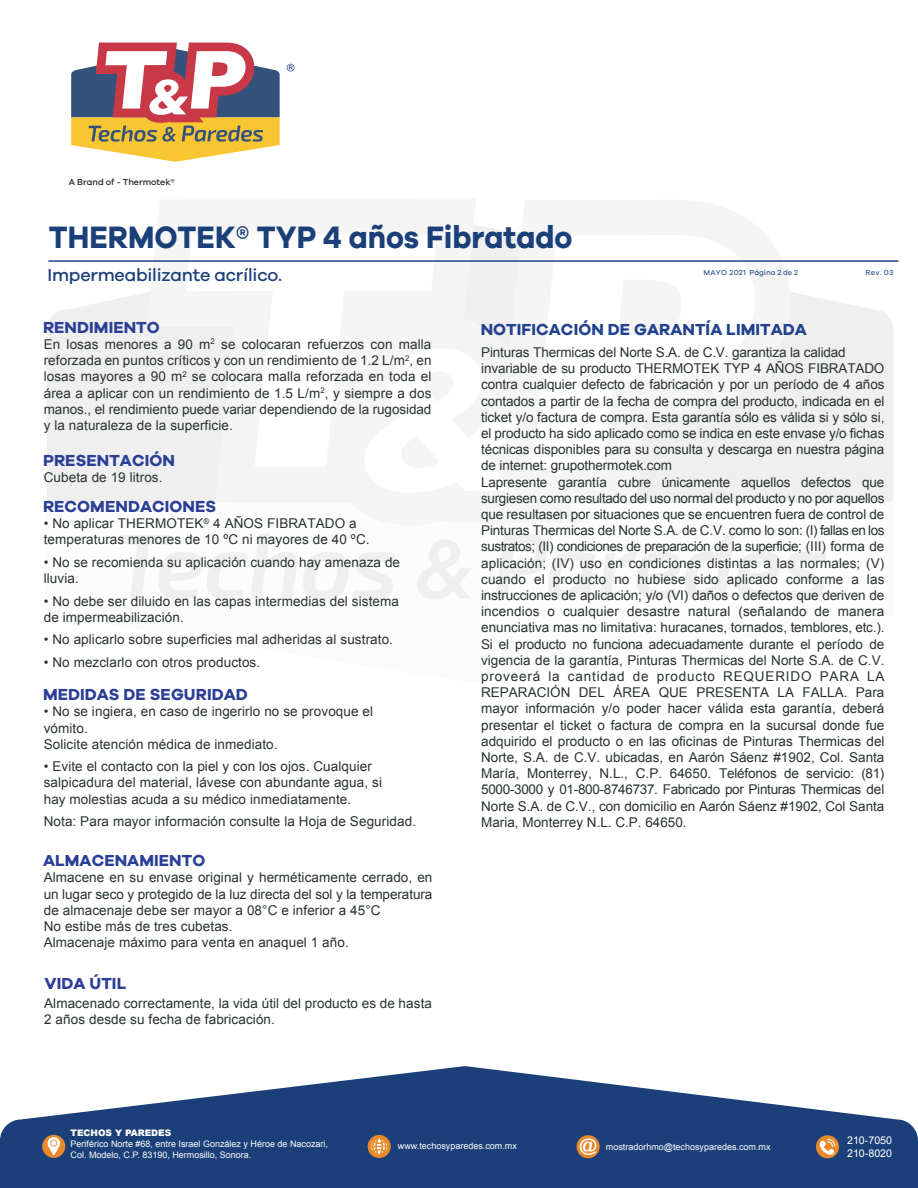
<style>
.page{position:relative;width:918px;height:1188px;background:#fff}
.page>*{position:absolute;margin:0;border:0;box-sizing:border-box;transform-origin:0 0}
.t1{font:700 31.95px "Galano Grotesque";color:#1b3f79;scale:.93 1}
.t2{font:500 18px "Galano Grotesque";letter-spacing:-.015em;color:#1b3f79}
.t3{font:700 16.5px "Galano Grotesque";letter-spacing:.005em;color:#2c3f97}
.t4{font:700 16.5px "Galano Grotesque";letter-spacing:.005em;color:#22418e}
.t5{font:13.5px/16.2px "Arial";color:#29322f}
.t6{font:10.65px/12.8px "Arial";color:#fff}
.t7{font:9px/10.8px "Arial";color:#fff}
.t8{font:900 9px "Arial";color:#fff}
.t9{font:500 8.85px "Galano Grotesque";color:#221e1f}
.t10{font:500 7.5px "Galano Grotesque";letter-spacing:.03em;color:#355889}
</style>
<div class="page">
<div style="left:47px;top:292px;width:846px;height:210px;background:#efefef"></div>
<div style="left:147px;top:225px;width:644px;height:278px;background:#f5f5f6"></div>
<svg style="left:186px;top:234px;width:251px;height:232px"></svg>
<svg style="left:533px;top:235px;width:222px;height:232px"></svg>
<svg style="left:364px;top:348px;width:157px;height:145px"></svg>
<svg style="left:118px;top:534px;width:277px;height:66px"></svg>
<svg style="left:417px;top:539px;width:54px;height:60px"></svg>
<svg style="left:496px;top:534px;width:331px;height:65px"></svg>
<svg style="left:0;top:1066px;width:918px;height:122px;fill:#1b3f79"></svg>
<div style="left:42px;top:1135px;width:23px;height:23px;background:#e88a2a;border-radius:50%"></div>
<svg style="left:48px;top:1137px;width:12px;height:19px"></svg>
<svg style="left:368px;top:1135px;width:23px;height:23px"></svg>
<svg style="left:371px;top:1138px;width:17px;height:17px"></svg>
<svg style="left:577px;top:1135px;width:23px;height:23px"></svg>
<svg style="left:580px;top:1139px;width:16px;height:16px"></svg>
<svg style="left:816px;top:1135px;width:23px;height:23px"></svg>
<svg style="left:819px;top:1139px;width:16px;height:16px"></svg>
<hr style="left:48px;top:260px;width:850px;height:2px;background:#22418e">
<svg style="left:71px;top:42px;width:224px;height:120px"></svg>
<p class="t9" style="left:69px;top:177px;width:108px">A Brand of - Thermotek®</p>
<h1 class="t1" style="left:49px;top:217px;width:564px">THERMOTEK® TYP 4 años Fibratado</h1>
<h2 class="t2" style="left:48px;top:264px;width:236px">Impermeabilizante acrílico.</h2>
<p class="t10" style="left:704px;top:268px;width:96px">MAYO 2021 Página 2 de 2</p>
<p class="t10" style="left:866px;top:268px;width:29px">Rev. 03</p>
<p class="t3" style="left:43px;top:317px;width:118px">RENDIMIENTO</p>
<p class="t5" style="left:44px;top:336px;width:389px;text-align:justify">En losas menores a 90 m<sup>2</sup> se colocaran refuerzos con malla reforzada en puntos críticos y con un rendimiento de 1.2 L/m<sup>2</sup>, en losas mayores a 90 m<sup>2</sup> se colocara malla reforzada en toda el área a aplicar con un rendimiento de 1.5 L/m<sup>2</sup>, y siempre a dos manos., el rendimiento puede variar dependiendo de la rugosidad y la naturaleza de la superficie.</p>
<p class="t3" style="left:43px;top:450px;width:133px">PRESENTACIÓN</p>
<p class="t5" style="left:44px;top:469px;width:120px">Cubeta de 19 litros.</p>
<p class="t3" style="left:43px;top:496px;width:175px">RECOMENDACIONES</p>
<p class="t5" style="left:44px;top:516px;width:327px">• No aplicar THERMOTEK<sup>®</sup> 4 AÑOS FIBRATADO a temperaturas menores de 10 ºC ni mayores de 40 ºC.</p>
<p class="t5" style="left:44px;top:554px;width:358px">• No se recomienda su aplicación cuando hay amenaza de lluvia.</p>
<p class="t5" style="left:44px;top:593px;width:357px">• No debe ser diluido en las capas intermedias del sistema de impermeabilización.</p>
<p class="t5" style="left:44px;top:632px;width:351px">• No aplicarlo sobre superficies mal adheridas al sustrato.</p>
<p class="t5" style="left:44px;top:654px;width:218px">• No mezclarlo con otros productos.</p>
<p class="t3" style="left:43px;top:684px;width:206px">MEDIDAS DE SEGURIDAD</p>
<p class="t5" style="left:44px;top:704px;width:331px">• No se ingiera, en caso de ingerirlo no se provoque el vómito.<br>Solicite atención médica de inmediato.</p>
<p class="t5" style="left:44px;top:759px;width:340px">• Evite el contacto con la piel y con los ojos. Cualquier salpicadura del material, lávese con abundante agua, si hay molestias acuda a su médico inmediatamente.</p>
<p class="t5" style="left:44px;top:813px;width:374px">Nota: Para mayor información consulte la Hoja de Seguridad.</p>
<p class="t3" style="left:43px;top:850px;width:164px">ALMACENAMIENTO</p>
<p class="t5" style="left:44px;top:870px;width:390px">Almacene en su envase original y herméticamente cerrado, en un lugar seco y protegido de la luz directa del sol y la temperatura de almacenaje debe ser mayor a 08°C e inferior a 45°C<br>No estibe más de tres cubetas.<br>Almacenaje máximo para venta en anaquel 1 año.</p>
<p class="t3" style="left:45px;top:973px;width:83px">VIDA ÚTIL</p>
<p class="t5" style="left:44px;top:995px;width:389px">Almacenado correctamente, la vida útil del producto es de hasta<br>2 años desde su fecha de fabricación.</p>
<p class="t4" style="left:481px;top:319px;width:328px">NOTIFICACIÓN DE GARANTÍA LIMITADA</p>
<p class="t5" style="left:481px;top:344px;width:405px">Pinturas Thermicas del Norte S.A. de C.V. garantiza la calidad invariable de su producto THERMOTEK TYP 4 AÑOS FIBRATADO contra cualquier defecto de fabricación y por un período de 4 años contados a partir de la fecha de compra del producto, indicada en el ticket y/o factura de compra. Esta garantía sólo es válida si y sólo si, el producto ha sido aplicado como se indica en este envase y/o fichas técnicas disponibles para su consulta y descarga en nuestra página de internet: grupothermotek.com<br>Lapresente garantía cubre únicamente aquellos defectos que surgiesen como resultado del uso normal del producto y no por aquellos que resultasen por situaciones que se encuentren fuera de control de Pinturas Thermicas del Norte S.A. de C.V. como lo son: (I) fallas en los sustratos; (II) condiciones de preparación de la superficie; (III) forma de aplicación; (IV) uso en condiciones distintas a las normales; (V) cuando el producto no hubiese sido aplicado conforme a las instrucciones de aplicación; y/o (VI) daños o defectos que deriven de incendios o cualquier desastre natural (señalando de manera enunciativa mas no limitativa: huracanes, tornados, temblores, etc.).<br>Si el producto no funciona adecuadamente durante el período de vigencia de la garantía, Pinturas Thermicas del Norte S.A. de C.V. proveerá la cantidad de producto REQUERIDO PARA LA REPARACIÓN DEL ÁREA QUE PRESENTA LA FALLA. Para mayor información y/o poder hacer válida esta garantía, deberá presentar el ticket o factura de compra en la sucursal donde fue adquirido el producto o en las oficinas de Pinturas Thermicas del Norte, S.A. de C.V. ubicadas, en Aarón Sáenz #1902, Col. Santa María, Monterrey, N.L., C.P. 64650. Teléfonos de servicio: (81)<br>5000-3000 y 01-800-8746737. Fabricado por Pinturas Thermicas del Norte S.A. de C.V., con domicilio en Aarón Sáenz #1902, Col Santa Maria, Monterrey N.L. C.P. 64650.</p>
<p class="t8" style="left:71px;top:1126px;width:102px">TECHOS Y PAREDES</p>
<p class="t7" style="left:71px;top:1138px;width:259px">Periférico Norte #68, entre Israel González y Héroe de Nacozari,<br>Col. Modelo, C.P. 83190, Hermosillo, Sonora.</p>
<p class="t7" style="left:398px;top:1140px;width:121px">www.techosyparedes.com.mx</p>
<p class="t6" style="left:847px;top:1134px;width:47px">210-7050<br>210-8020</p>
<p class="t7" style="left:606px;top:1141px;width:166px">mostradorhmo@techosyparedes.com.mx</p>
</div>
